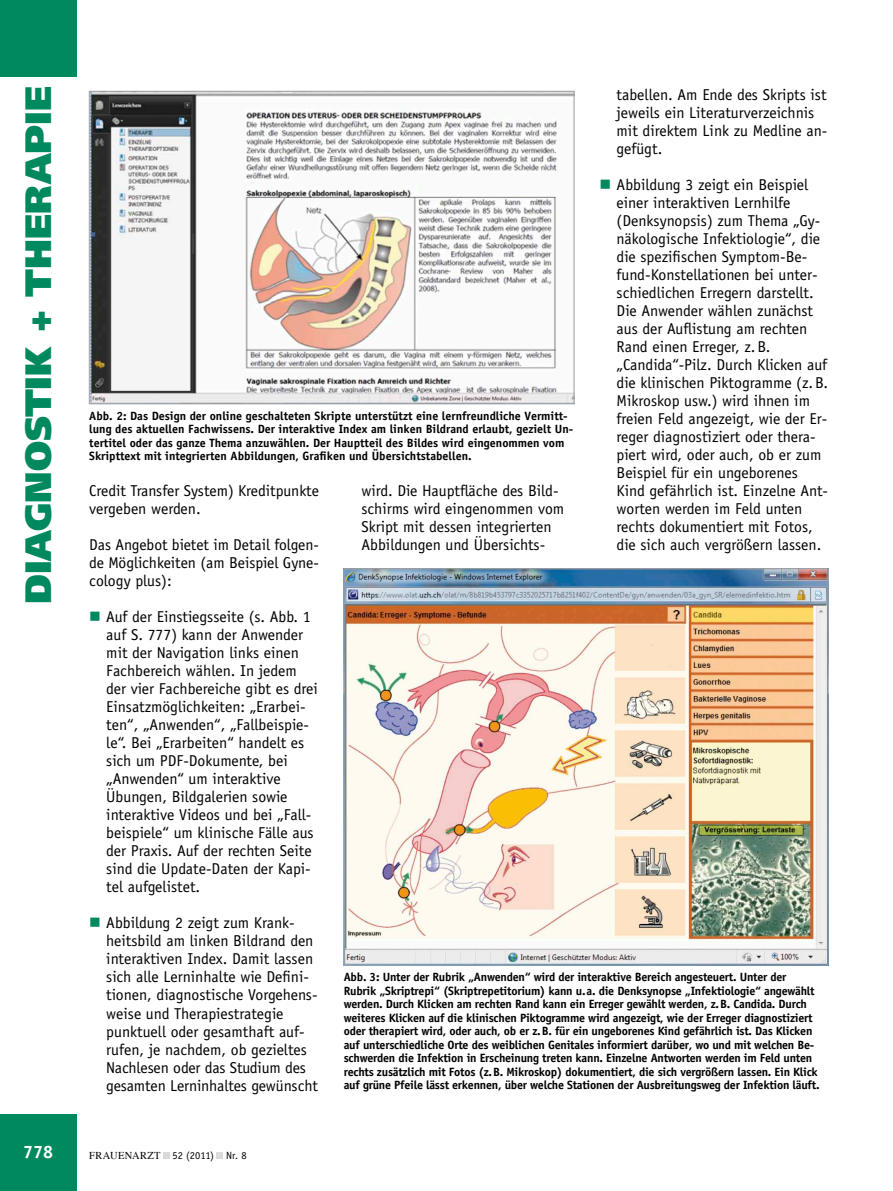
<style>
.page{position:relative;width:893px;height:1191px;background:#fff}
.page>*{position:absolute;margin:0;border:0;box-sizing:border-box;transform-origin:0 0}
.t1{font:900 36.75px "Frutiger LT Std";color:#00885f}
.t2{font:700 18px "Officina Sans Std";color:#fff}
.t3{font:15.75px/18px "Officina Sans Std";color:#000}
.t4{font:700 12px/13.5px "Officina Sans Std";letter-spacing:-.02em;color:#000}
.t5{font:700 12px/13.5px "Officina Sans Std";color:#000}
.t6{font:10.5px "Officina Sans Std";letter-spacing:.005em;color:#000}
.s1{font-family:"Times"}
</style>
<div class="page">
<div style="left:0;top:1114px;width:77px;height:77px;background:#00885f"></div>
<div style="left:0;top:0;width:77px;height:77px;background:#00885f"></div>
<img style="left:345px;top:570px;width:481px;height:393px">
<img style="left:91px;top:93px;width:481px;height:309px">
<div style="left:89px;top:91px;width:485px;height:313px;border:1px solid #9c9d9f"></div>
<svg style="left:163px;top:1152px;width:6px;height:6px"></svg>
<svg style="left:217px;top:1152px;width:6px;height:6px"></svg>
<h1 class="t1" style="left:16px;top:604px;width:519px;rotate:-90deg">DIAGNOSTIK + THERAPIE</h1>
<p class="t3" style="left:617px;top:86px;width:212px">tabellen. Am Ende des Skripts ist jeweils ein Literaturverzeichnis mit direktem Link zu Medline an&shy;gefügt.</p>
<p class="t3" style="left:617px;top:176px;width:213px">Abbildung 3 zeigt ein Beispiel einer interaktiven Lernhilfe (Denksynopsis) zum Thema „Gy&shy;näkologische Infektiologie“, die die spezifischen Symptom-Be&shy;fund-Konstellationen bei unter&shy;schiedlichen Erregern darstellt.<br>Die Anwender wählen zunächst aus der Auflistung am rechten<br>Rand einen Erreger, z. B. „Candida“-Pilz. Durch Klicken auf die klinischen Piktogramme (z. B.<br>Mikroskop usw.) wird ihnen im freien Feld angezeigt, wie der Er&shy;reger diagnostiziert oder thera&shy;piert wird, oder auch, ob er zum<br>Beispiel für ein ungeborenes<br>Kind gefährlich ist. Einzelne Ant&shy;worten werden im Feld unten rechts dokumentiert mit Fotos, die sich auch vergrößern lassen.</p>
<p class="t5" style="left:89px;top:408px;width:485px">Abb. 2: Das Design der online geschalteten Skripte unterstützt eine lernfreundliche Vermitt&shy;lung des aktuellen Fachwissens. Der interaktive Index am linken Bildrand erlaubt, gezielt Un&shy;tertitel oder das ganze Thema anzuwählen. Der Hauptteil des Bildes wird eingenommen vom Skripttext mit integrierten Abbildungen, Grafiken und Übersichtstabellen.</p>
<p class="t3" style="left:89px;top:482px;width:231px">Credit Transfer System) Kreditpunkte vergeben werden.</p>
<p class="t3" style="left:89px;top:536px;width:231px;text-align:justify">Das Angebot bietet im Detail folgen&shy;de Möglichkeiten (am Beispiel Gyne&shy;cology plus):</p>
<p class="t3" style="left:106px;top:608px;width:213px">Auf der Einstiegsseite (s. Abb. 1 auf S. 777) kann der Anwender mit der Navigation links einen<br>Fachbereich wählen. In jedem der vier Fachbereiche gibt es drei<br>Einsatzmöglichkeiten: „Erarbei&shy;ten“, „Anwenden“, „Fallbeispie&shy;le“. Bei „Erarbeiten“ handelt es sich um PDF-Dokumente, bei „Anwenden“ um interaktive<br>Übungen, Bildgalerien sowie interaktive Videos und bei „Fall&shy;beispiele“ um klinische Fälle aus der Praxis. Auf der rechten Seite sind die U pdate-Daten der Kapi&shy;tel aufgelistet.</p>
<p class="t3" style="left:106px;top:914px;width:213px">Abbildung 2 zeigt zum Krank&shy;heitsbild am linken Bildrand den interaktiven Index. Damit lassen sich alle Lerninhalte wie Defini&shy;tionen, diagnostische Vorgehens&shy;weise und Therapiestrategie punktuell oder gesamthaft auf&shy;rufen, je nachdem, ob gezieltes<br>Nachlesen oder das Studium des gesamten Lerninhaltes gewünscht</p>
<p class="t3" style="left:361px;top:482px;width:204px">wird. Die Hauptfläche des Bild&shy;schirms wird eingenommen vom<br>Skript mit dessen integrierten<br>Abbildungen und Übersichts-</p>
<p class="t4" style="left:344px;top:970px;width:477px">Abb. 3: Unter der Rubrik „Anwenden“ wird der interaktive Bereich angesteuert. Unter der Rubrik „Skriptrepi“ (Skriptrepetitorium) kann u.a. die Denksynopse „Infektiologie“ angewählt werden. Durch Klicken am rechten Rand kann ein Erreger gewählt werden, z.B. Candida. Durch weiteres Klicken auf die klinischen Piktogramme wird angezeigt, wie der Erreger diagnostiziert oder therapiert wird, oder auch, ob er z.B. für ein ungeborenes Kind gefährlich ist. Das Klicken auf unterschiedliche Orte des weiblichen Genitales informiert darüber, wo und mit welchen Be&shy;schwerden die Infektion in Erscheinung treten kann. Einzelne Antworten werden im Feld unten rechts zusätzlich mit Fotos (z.B. Mikroskop) dokumentiert, die sich vergrößern lassen. Ein Klick auf grüne Pfeile lässt erkennen, über welche Stationen der Ausbreitungsweg der Infektion läuft.</p>
<p class="t2" style="left:23px;top:1140px;width:32px">778</p>
<p class="t6" style="left:89px;top:1149px;width:159px"><span class="s1">FRAUENARZT</span> 52 (2011) N r. 8</p>
</div>
